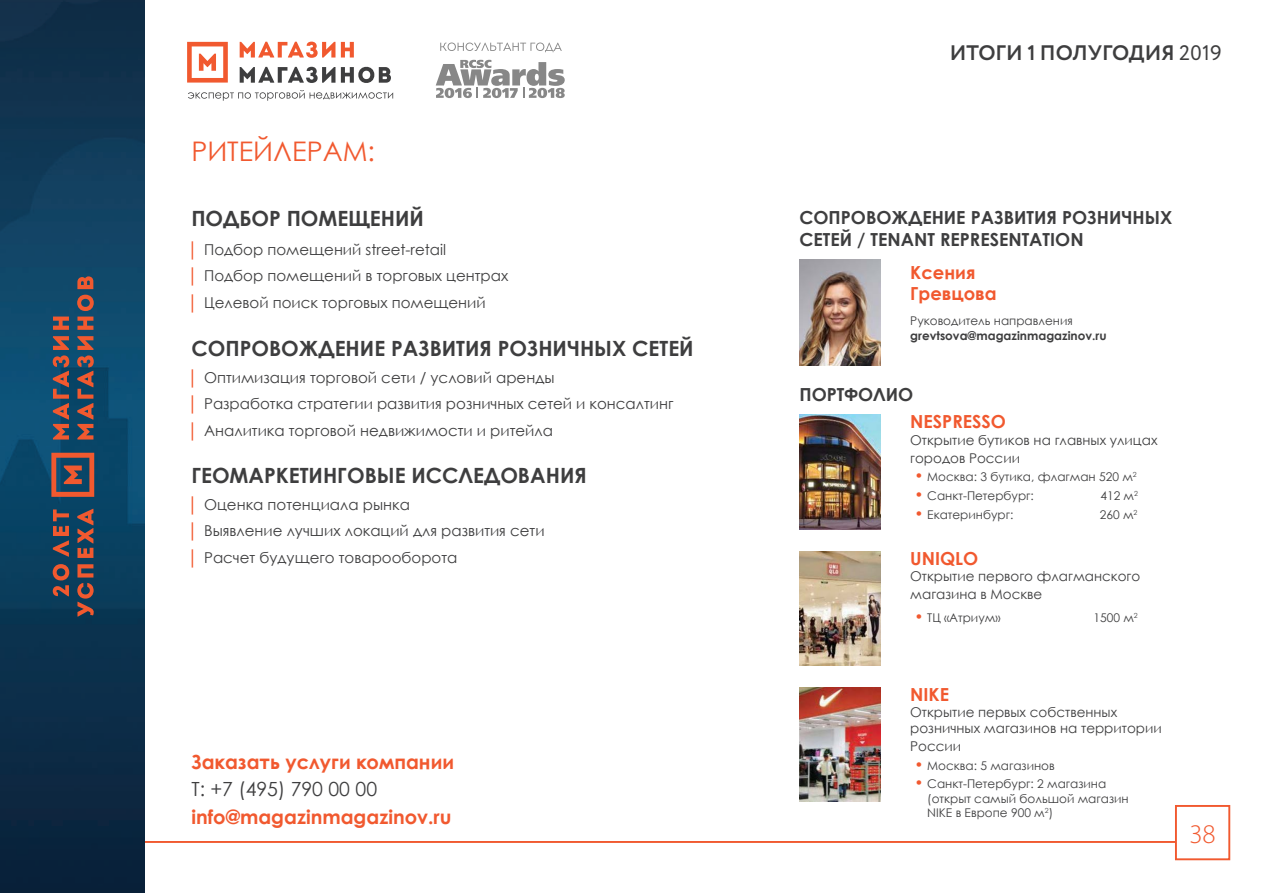
<style>
.page{position:relative;width:1263px;height:893px;background:#fff}
.page>*{position:absolute;margin:0;border:0;box-sizing:border-box;transform-origin:0 0}
.t1{font:27px "Century Gothic";color:#f1592f}
.t2{font:300 27px "Myriad Pro";color:#f1592f}
.t3{font:700 21px "Century Gothic";color:#3e3e3f}
.t4{font:700 21px "Circe";color:#3e3e3f}
.t5{font:700 19.5px "Century Gothic";color:#f1592f}
.t6{font:19.5px "Century Gothic";color:#3e3e3f}
.t7{font:700 18px/21.6px "Century Gothic";color:#3e3e3f}
.t8{font:700 18px "Century Gothic";color:#f1592f}
.t9{font:15px "Century Gothic";color:#3e3e3f}
.Таблица_текст{font:13.5px/18px "Century Gothic";color:#3e3e3f}
.Таблица_текст-2{font:12px/14.4px "Century Gothic";color:#3e3e3f}
.Таблица_текст-3{font:700 12px "Century Gothic";color:#3e3e3f}
.s1{color:#f1592f}
.s2{font-weight:400}
.s3{font-size:15px;color:#f1592f}
</style>
<div class="page">
<svg style="left:187px;top:42px;width:206px;height:59px"></svg>
<hr style="left:145px;top:841px;width:1031px;height:2px;background:#f1592f">
<div style="left:1175px;top:805px;width:55px;height:55px;border:2px solid #f1592f"></div>
<svg style="left:440px;top:42px;width:122px;height:10px"></svg>
<svg style="left:436px;top:60px;width:129px;height:38px"></svg>
<img style="left:0;top:0;width:145px;height:893px">
<svg style="left:51px;top:453px;width:43px;height:44px;background:#7f504c"></svg>
<svg style="left:53px;top:336px;width:16px;height:103px;background:#775251"></svg>
<svg style="left:53px;top:317px;width:16px;height:13px"></svg>
<svg style="left:77px;top:336px;width:17px;height:103px;background:#704f4f"></svg>
<svg style="left:77px;top:317px;width:16px;height:13px"></svg>
<svg style="left:77px;top:295px;width:17px;height:16px"></svg>
<svg style="left:77px;top:276px;width:16px;height:13px"></svg>
<svg style="left:53px;top:564px;width:16px;height:32px"></svg>
<svg style="left:53px;top:509px;width:16px;height:48px"></svg>
<svg style="left:77px;top:583px;width:18px;height:34px"></svg>
<svg style="left:77px;top:564px;width:16px;height:13px"></svg>
<svg style="left:77px;top:509px;width:16px;height:49px"></svg>
<img style="left:799px;top:259px;width:81px;height:107px">
<img style="left:799px;top:415px;width:81px;height:115px">
<img style="left:799px;top:551px;width:81px;height:114px">
<img style="left:799px;top:687px;width:81px;height:115px">
<p class="t1" style="left:191px;top:132px;width:185px">РИТЕЙЛЕРАМ:</p>
<p class="t3" style="left:191px;top:203px;width:234px">ПОДБОР ПОМЕЩЕНИЙ</p>
<p class="t9" style="left:187px;top:239px;width:261px"><span class="s1">│</span> Подбор помещений street-retail</p>
<p class="t9" style="left:187px;top:265px;width:323px"><span class="s1">│</span> Подбор помещений в торговых центрах</p>
<p class="t9" style="left:187px;top:292px;width:300px"><span class="s1">│</span> Целевой поиск торговых помещений</p>
<p class="t3" style="left:191px;top:333px;width:504px">СОПРОВОЖДЕНИЕ РАЗВИТИЯ РОЗНИЧНЫХ СЕТЕЙ</p>
<p class="t9" style="left:187px;top:367px;width:369px"><span class="s1">│</span> Оптимизация торговой сети / условий аренды</p>
<p class="t9" style="left:187px;top:393px;width:488px"><span class="s1">│</span> Разработка стратегии развития розничных сетей и консалтинг</p>
<p class="t9" style="left:187px;top:420px;width:367px"><span class="s1">│</span> Аналитика торговой недвижимости и ритейла</p>
<p class="t3" style="left:191px;top:459px;width:397px">ГЕОМАРКЕТИНГОВЫЕ ИССЛЕДОВАНИЯ</p>
<p class="t9" style="left:187px;top:494px;width:224px"><span class="s1">│</span> Оценка потенциала рынка</p>
<p class="t9" style="left:187px;top:520px;width:359px"><span class="s1">│</span> Выявление лучших локаций для развития сети</p>
<p class="t9" style="left:187px;top:547px;width:272px"><span class="s1">│</span> Расчет будущего товарооборота</p>
<p class="t5" style="left:191px;top:747px;width:264px">Заказать услуги компании</p>
<p class="t6" style="left:191px;top:776px;width:187px">Т: +7 (495) 790 00 00</p>
<p class="t5" style="left:191px;top:802px;width:262px">info@magazinmagazinov.ru</p>
<h2 class="t4" style="left:950px;top:39px;width:273px">ИТОГИ 1 ПОЛУГОДИЯ <span class="s2">2019</span></h2>
<p class="t7" style="left:799px;top:206px;width:374px">СОПРОВОЖДЕНИЕ РАЗВИТИЯ РОЗНИЧНЫХ<br>СЕТЕЙ / TENANT REPRESENTATION</p>
<p class="t8" style="left:910px;top:258px;width:67px">Ксения</p>
<p class="t8" style="left:910px;top:280px;width:88px">Гревцова</p>
<p class="Таблица_текст-2" style="left:910px;top:314px;width:164px">Руководитель направления</p>
<p class="Таблица_текст-3" style="left:910px;top:326px;width:198px">grevtsova@magazinmagazinov.ru</p>
<p class="t7" style="left:799px;top:383px;width:115px">ПОРТФОЛИО</p>
<p class="t8" style="left:910px;top:408px;width:97px">NESPRESSO</p>
<p class="Таблица_текст" style="left:910px;top:431px;width:249px">Открытие бутиков на главных улицах городов России</p>
<p class="Таблица_текст-2" style="left:914px;top:470px;width:224px"><span class="s3">•</span> Москва: 3 бутика, флагман 520 м<sup>2</sup></p>
<p class="Таблица_текст-2" style="left:914px;top:488px;width:121px"><span class="s3">•</span> Санкт-Петербург:</p>
<p class="Таблица_текст-2" style="left:1100px;top:488px;width:39px">412 м<sup>2</sup></p>
<p class="Таблица_текст-2" style="left:914px;top:507px;width:100px"><span class="s3">•</span> Екатеринбург:</p>
<p class="Таблица_текст-2" style="left:1100px;top:507px;width:39px">260 м<sup>2</sup></p>
<p class="t8" style="left:910px;top:544px;width:70px">UNIQLO</p>
<p class="Таблица_текст" style="left:910px;top:567px;width:232px">Открытие первого флагманского магазина в Москве</p>
<p class="Таблица_текст-2" style="left:914px;top:610px;width:87px"><span class="s3">•</span> ТЦ «Атриум»</p>
<p class="Таблица_текст-2" style="left:1093px;top:610px;width:46px">1500 м<sup>2</sup></p>
<p class="t8" style="left:910px;top:680px;width:40px">NIKE</p>
<p class="Таблица_текст" style="left:910px;top:704px;width:253px;line-height:16.2px">Открытие первых собственных розничных магазинов на территории</p>
<p class="Таблица_текст" style="left:910px;top:737px;width:52px">России</p>
<p class="Таблица_текст-2" style="left:914px;top:758px;width:142px"><span class="s3">•</span> Москва: 5 магазинов</p>
<p class="Таблица_текст-2" style="left:927px;top:777px;width:203px;text-indent:-13px"><span class="s3">•</span> Санкт-Петербург: 2 магазина (открыт самый большой магазин<br>NIKE в Европе 900 м<sup>2</sup>)</p>
<h1 class="t2" style="left:1189px;top:817px;width:28px">38</h1>
</div>
